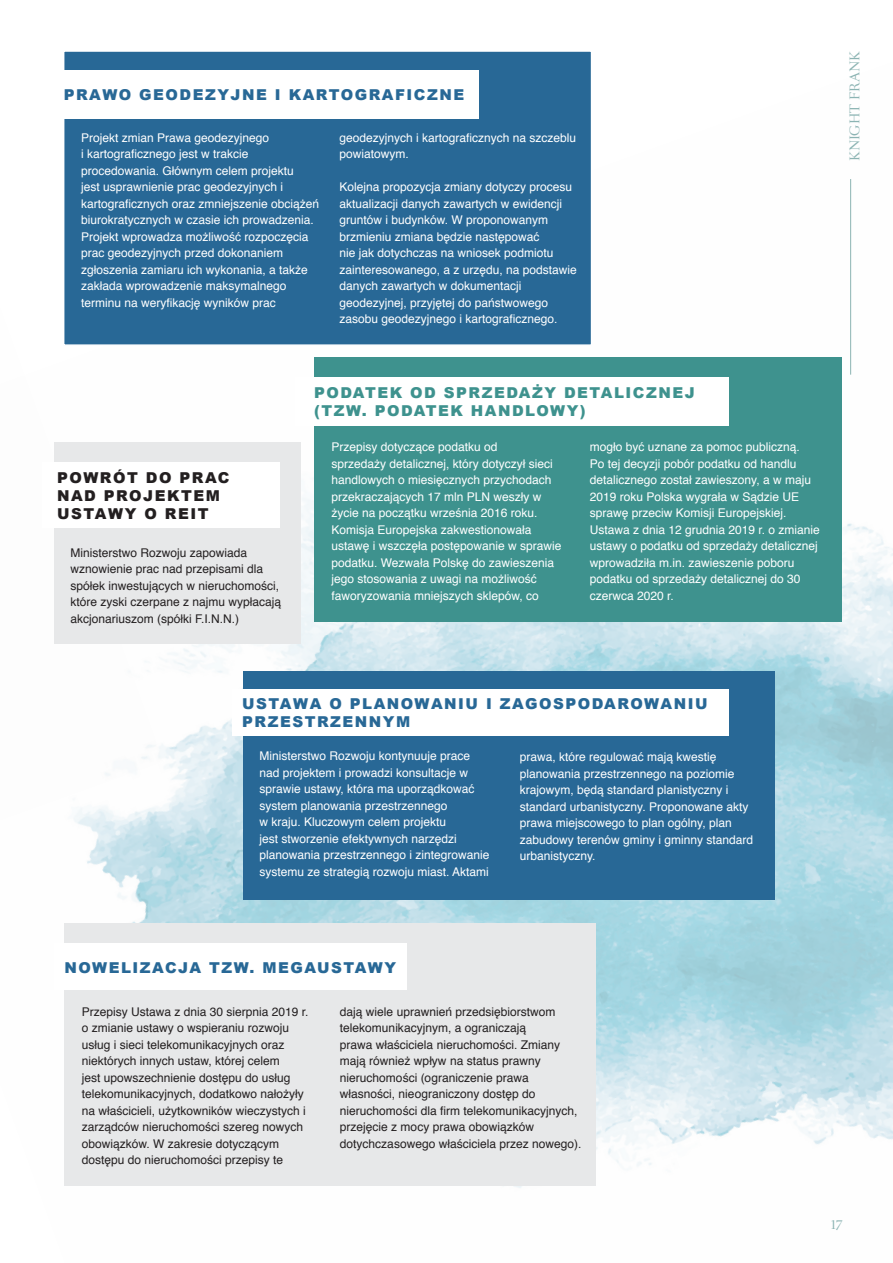
<style>
.page{position:relative;width:893px;height:1263px;background:#fff}
.page>*{position:absolute;margin:0;border:0;box-sizing:border-box;transform-origin:0 0}
.t1{font:900 15px/18px "Arial";letter-spacing:.1em;color:#286896}
.t2{font:900 15px/18px "Arial";letter-spacing:.1em;color:#3e928e}
.t3{font:900 15px/18px "Arial";letter-spacing:.1em;color:#231f20}
.t4{font:12px/16.5px "Helvetica";color:#fff}
.t5{font:12px/16.5px "Helvetica";color:#231f20}
.t6{font:12px "Romain BP Headline";color:#8cb4b3}
</style>
<div class="page">
<img style="left:64px;top:179px;width:829px;height:1009px">
<img style="left:54px;top:346px;width:113px;height:511px">
<hr style="left:850px;top:179px;width:1px;height:196px;background:#8cb4b3">
<div style="left:63px;top:50px;width:529px;height:296px;background:#286896;border:2px solid #fff"></div>
<div style="left:45px;top:70px;width:434px;height:49px;background:#fff"></div>
<div style="left:314px;top:358px;width:528px;height:264px;background:#3e928e"></div>
<div style="left:295px;top:377px;width:434px;height:48px;background:#fff"></div>
<div style="left:54px;top:442px;width:247px;height:201px;background:#e7e8e9"></div>
<div style="left:42px;top:462px;width:238px;height:65px;background:#fff"></div>
<div style="left:243px;top:671px;width:531px;height:229px;background:#286896"></div>
<div style="left:233px;top:689px;width:496px;height:47px;background:#fff"></div>
<div style="left:65px;top:924px;width:531px;height:262px;background:#e7e8e9"></div>
<div style="left:54px;top:943px;width:353px;height:47px;background:#fff"></div>
<p class="t1" style="left:64px;top:85px;width:402px">PRAWO GEODEZYJNE I KARTOGRAFICZNE</p>
<p class="t4" style="left:81px;top:129px;width:240px">Projekt zmian Prawa geodezyjnego<br>i kartograficznego jest w trakcie procedowania. Głównym celem projektu<br>jest usprawnienie prac geodezyjnych i kartograficznych oraz zmniejszenie obciążeń biurokratycznych w czasie ich prowadzenia.<br>Projekt wprowadza możliwość rozpoczęcia prac geodezyjnych przed dokonaniem zgłoszenia zamiaru ich wykonania, a także zakłada wprowadzenie maksymalnego terminu na weryfikację wyników prac</p>
<p class="t4" style="left:339px;top:129px;width:238px">geodezyjnych i kartograficznych na szczeblu powiatowym.</p>
<p class="t4" style="left:339px;top:179px;width:239px">Kolejna propozycja zmiany dotyczy procesu aktualizacji danych zawartych w ewidencji gruntów i budynków. W proponowanym brzmieniu zmiana będzie następować<br>nie jak dotychczas na wniosek podmiotu zainteresowanego, a z urzędu, na podstawie danych zawartych w dokumentacji geodezyjnej, przyjętej do państwowego zasobu geodezyjnego i kartograficznego.</p>
<p class="t3" style="left:57px;top:468px;width:174px">POWRÓT DO PRAC<br>NAD PROJEKTEM<br>USTAWY O REIT</p>
<p class="t5" style="left:70px;top:545px;width:212px">Ministerstwo Rozwoju zapowiada wznowienie prac nad przepisami dla spółek inwestujących w nieruchomości, które zyski czerpane z najmu wypłacają akcjonariuszom (spółki F.I.N.N.)</p>
<p class="t2" style="left:314px;top:383px;width:382px">PODATEK OD SPRZEDAŻY DETALICZNEJ (TZW. PODATEK HANDLOWY)</p>
<p class="t4" style="left:331px;top:439px;width:232px">Przepisy dotyczące podatku od<br>sprzedaży detalicznej, który dotyczył sieci handlowych o miesięcznych przychodach przekraczających 17 mln PLN weszły w życie na początku września 2016 roku.<br>Komisja Europejska zakwestionowała ustawę i wszczęła postępowanie w sprawie podatku. Wezwała Polskę do zawieszenia jego stosowania z uwagi na możliwość faworyzowania mniejszych sklepów, co</p>
<p class="t4" style="left:590px;top:439px;width:232px">mogło być uznane za pomoc publiczną.<br>Po tej decyzji pobór podatku od handlu detalicznego został zawieszony, a w maju 2019 roku Polska wygrała w Sądzie UE sprawę przeciw Komisji Europejskiej.<br>Ustawa z dnia 12 grudnia 2019 r. o zmianie ustawy o podatku od sprzedaży detalicznej wprowadziła m.in. zawieszenie poboru podatku od sprzedaży detalicznej do 30 czerwca 2020 r.</p>
<p class="t1" style="left:242px;top:694px;width:467px">USTAWA O PLANOWANIU I ZAGOSPODAROWANIU<br>PRZESTRZENNYM</p>
<p class="t4" style="left:259px;top:748px;width:232px">Ministerstwo Rozwoju kontynuuje prace nad projektem i prowadzi konsultacje w sprawie ustawy, która ma uporządkować system planowania przestrzennego<br>w kraju. Kluczowym celem projektu<br>jest stworzenie efektywnych narzędzi planowania przestrzennego i zintegrowanie systemu ze strategią rozwoju miast. Aktami</p>
<p class="t4" style="left:520px;top:749px;width:235px">prawa, które regulować mają kwestię planowania przestrzennego na poziomie krajowym, będą standard planistyczny i standard urbanistyczny. Proponowane akty prawa miejscowego to plan ogólny, plan zabudowy terenów gminy i gminny standard urbanistyczny.</p>
<p class="t6" style="left:848px;top:161px;width:112px;rotate:-90deg">KNIGHT FRANK</p>
<p class="t1" style="left:64px;top:958px;width:333px">NOWELIZACJA TZW. MEGAUSTAWY</p>
<p class="t5" style="left:82px;top:1004px;width:228px">Przepisy Ustawa z dnia 30 sierpnia 2019 r. o zmianie ustawy o wspieraniu rozwoju usług i sieci telekomunikacyjnych oraz niektórych innych ustaw, której celem<br>jest upowszechnienie dostępu do usług telekomunikacyjnych, dodatkowo nałożyły na właścicieli, użytkowników wieczystych i zarządców nieruchomości szereg nowych obowiązków. W zakresie dotyczącym dostępu do nieruchomości przepisy te</p>
<p class="t5" style="left:340px;top:1004px;width:243px">dają wiele uprawnień przedsiębiorstwom telekomunikacyjnym, a ograniczają<br>prawa właściciela nieruchomości. Zmiany mają również wpływ na status prawny nieruchomości (ograniczenie prawa własności, nieograniczony dostęp do nieruchomości dla firm telekomunikacyjnych, przejęcie z mocy prawa obowiązków dotychczasowego właściciela przez nowego).</p>
<p class="t6" style="left:831px;top:1218px;width:12px">17</p>
</div>
